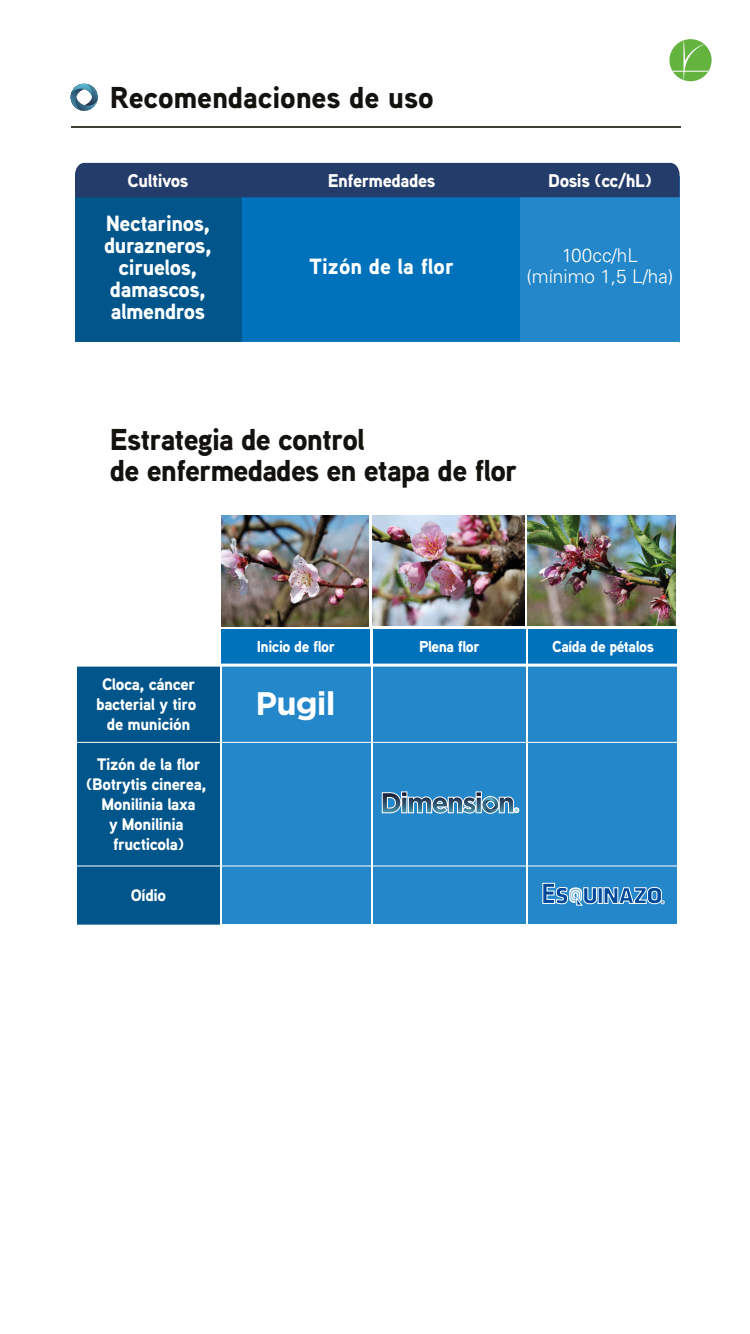
<style>
.page{position:relative;width:750px;height:1334px;background:#fff}
.page>*{position:absolute;margin:0;border:0;box-sizing:border-box;transform-origin:0 0}
.t1{font:700 32.6px "Gotham";letter-spacing:-.03em;color:#fff}
.t2{font:900 30.2px/32px "Aaux Pro";letter-spacing:-.03em;color:#13120e}
.t3{font:900 30.2px "Aaux Pro";letter-spacing:-.005em;color:#13120e}
.t4{font:900 22px/22px "Aaux Pro";letter-spacing:-.02em;color:#fff;text-align:center}
.t5{font:900 22px "Aaux Pro";color:#fff}
.t6{font:300 19px/20.2px "Univers LT Std";color:#fff;text-align:center}
.t7{font:900 18.4px "Aaux Pro";letter-spacing:-.025em;color:#fff}
.t8{font:900 16.7px/20px "Aaux Pro";letter-spacing:-.025em;color:#fff;text-align:center}
.t9{font:900 15.8px "Aaux Pro";letter-spacing:-.03em;color:#fff}
</style>
<div class="page">
<div style="left:520px;top:176px;width:160px;height:167px;background:#2387c9"></div>
<div style="left:75px;top:177px;width:218px;height:166px;background:#00558a"></div>
<div style="left:242px;top:177px;width:278px;height:166px;background:#0072bc"></div>
<div style="left:75px;top:163px;width:605px;height:34px;background:#243c6a"></div>
<hr style="left:64px;top:342px;width:616px;height:3px;background:#fff">
<hr style="left:72px;top:126px;width:609px;height:2px;background:#3b3f37">
<svg style="left:669px;top:39px;width:43px;height:42px"></svg>
<svg style="left:671px;top:39px;width:39px;height:42px"></svg>
<svg style="left:71px;top:84px;width:27px;height:27px"></svg>
<div style="left:77px;top:665px;width:143px;height:260px;background:#00558a"></div>
<div style="left:222px;top:629px;width:148px;height:35px;background:#0072bc"></div>
<div style="left:373px;top:629px;width:152px;height:35px;background:#0072bc"></div>
<div style="left:528px;top:629px;width:149px;height:35px;background:#0072bc"></div>
<div style="left:222px;top:666px;width:148px;height:258px;background:#2387c9"></div>
<div style="left:373px;top:666px;width:153px;height:258px;background:#2387c9"></div>
<div style="left:528px;top:666px;width:149px;height:258px;background:#2387c9"></div>
<svg style="left:381px;top:791px;width:139px;height:23px"></svg>
<hr style="left:75px;top:742px;width:605px;height:1px;background:#fff">
<hr style="left:75px;top:664px;width:605px;height:3px;background:#fff">
<hr style="left:75px;top:865px;width:605px;height:1px;background:#fff">
<img style="left:222px;top:515px;width:147px;height:111px">
<img style="left:373px;top:515px;width:152px;height:111px">
<img style="left:527px;top:515px;width:149px;height:111px">
<svg style="left:542px;top:882px;width:123px;height:24px"></svg>
<h2 class="t3" style="left:110px;top:78px;width:325px">Recomendaciones de uso</h2>
<p class="t7" style="left:128px;top:169px;width:62px">Cultivos</p>
<p class="t7" style="left:548px;top:169px;width:105px">Dosis (cc/hL)</p>
<h3 class="t4" style="left:104px;top:212px;width:109px">Nectarinos, durazneros, ciruelos, damascos, almendros</h3>
<p class="t7" style="left:328px;top:169px;width:109px">Enfermedades</p>
<p class="t6" style="left:527px;top:246px;width:148px">100cc/hL (mínimo 1,5 L/ha)</p>
<h3 class="t5" style="left:309px;top:252px;width:146px">Tizón de la flor</h3>
<h2 class="t2" style="left:110px;top:422px;width:409px">Estrategia de control<br>de enfermedades en etapa de flor</h2>
<p class="t8" style="left:96px;top:673px;width:102px">Cloca, cáncer bacterial y tiro de munición</p>
<p class="t8" style="left:86px;top:753px;width:122px">Tizón de la flor (Botrytis cinerea,<br>Monilinia laxa<br>y Monilinia fructicola)</p>
<p class="t8" style="left:131px;top:885px;width:37px">Oídio</p>
<p class="t9" style="left:257px;top:637px;width:80px">Inicio de flor</p>
<p class="t9" style="left:419px;top:637px;width:62px">Plena flor</p>
<p class="t9" style="left:552px;top:637px;width:103px">Caída de pétalos</p>
<h1 class="t1" style="left:256px;top:685px;width:81px">Pugil</h1>
</div>
